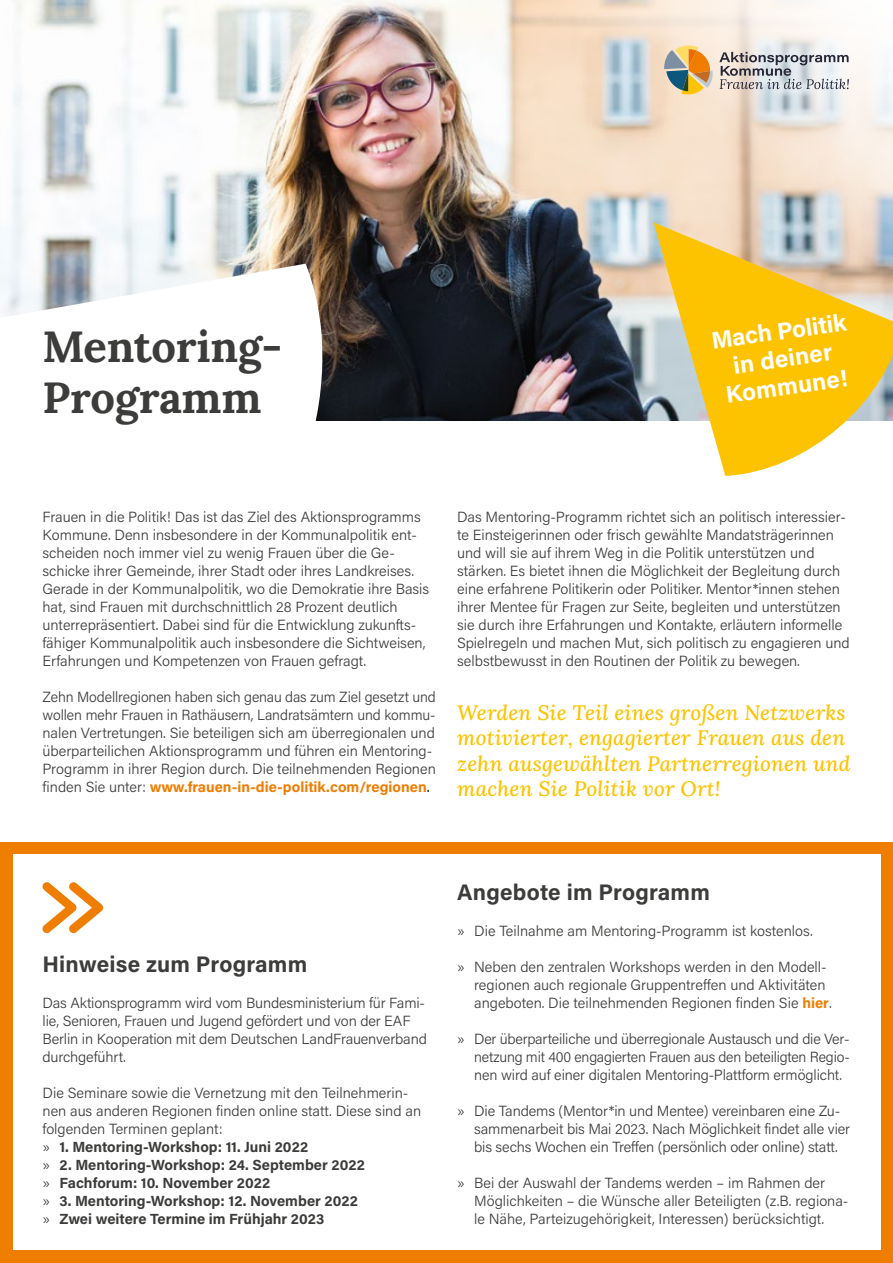
<style>
.page{position:relative;width:893px;height:1263px;background:#fff}
.page>*{position:absolute;margin:0;border:0;box-sizing:border-box;transform-origin:0 0}
.Headline_01{font:43.5px "Lora";letter-spacing:-.005em;color:#3c3c3b}
.Headline_02{font:700 24px "Acumin Pro";color:#fff}
.Headline_02-2{font:700 22.5px "Acumin Pro";letter-spacing:.01em;color:#3c3c3b}
.Headline_03{font:italic 20.85px/25.3px "Lora";letter-spacing:.01em;color:#fdc300}
.Fliesstext{font:300 14.7px/18px "Acumin Pro";color:#3c3c3b}
.t1{font:700 14.7px "Acumin Pro";color:#3c3c3b}
.s1{font-weight:700;color:#ef7d00}
.s2{font-weight:400;color:#1d1d1b}
.s3{font-weight:300}
</style>
<div class="page">
<div style="left:0;top:842px;width:893px;height:421px;background:#ef7d00"></div>
<div style="left:13px;top:855px;width:867px;height:395px;background:#fff"></div>
<img style="left:0;top:0;width:654px;height:421px">
<svg style="left:0;top:264px;width:350px;height:157px"></svg>
<img style="left:457px;top:0;width:197px;height:411px">
<svg style="left:474px;top:0;width:419px;height:395px;background:#c1b9b2"></svg>
<svg style="left:654px;top:223px;width:239px;height:253px;background:#edcc5f"></svg>
<svg style="left:42px;top:882px;width:61px;height:51px"></svg>
<svg style="left:664px;top:44px;width:49px;height:52px;background:#c8af80"></svg>
<svg style="left:719px;top:52px;width:130px;height:37px;background:#bbbbbe"></svg>
<p class="Headline_01" style="left:43px;top:314px;width:241px">Mentoring-</p>
<p class="Headline_01" style="left:43px;top:364px;width:220px">Programm</p>
<p class="Headline_02" style="left:709px;top:324px;width:137px;rotate:-8deg">Mach Politik</p>
<p class="Headline_02" style="left:731px;top:349px;width:101px;rotate:-8deg">in deiner</p>
<p class="Headline_02" style="left:723px;top:378px;width:124px;rotate:-8deg">Kommune!</p>
<p class="Fliesstext" style="left:43px;top:507px;width:388px">Frauen in die Politik! Das ist das Ziel des Aktionsprogramms Kommune. Denn insbesondere in der Kommunalpolitik ent&shy;scheiden noch immer viel zu wenig Frauen über die Ge&shy;schicke ihrer Gemeinde, ihrer Stadt oder ihres Landkreises.<br>Gerade in der Kommunalpolitik, wo die Demokratie ihre Basis hat, sind Frauen mit durchschnittlich 28 Prozent deutlich unterrepräsentiert. Dabei sind für die Entwicklung zukunfts&shy;fähiger Kommunalpolitik auch insbesondere die Sichtweisen, Erfahrungen und Kompetenzen von Frauen gefragt.</p>
<p class="Fliesstext" style="left:43px;top:687px;width:395px">Zehn Modellregionen haben sich genau das zum Ziel gesetzt und wollen mehr Frauen in Rathäusern, Landratsämtern und kommu&shy;nalen Vertretungen. Sie beteiligen sich am überregionalen und überparteilichen Aktionsprogramm und führen ein Mentoring-Programm in ihrer Region durch. Die teilnehmenden Regionen finden Sie unter: <span class="s1">www.frauen-in-die-politik.com/regionen</span><span class="s2">.</span></p>
<p class="Fliesstext" style="left:457px;top:507px;width:394px">Das Mentoring-Programm richtet sich an politisch interessier&shy;te Einsteigerinnen oder frisch gewählte Mandatsträgerinnen und will sie auf ihrem Weg in die Politik unterstützen und stärken. Es bietet ihnen die Möglichkeit der Begleitung durch eine erfahrene Politikerin oder Politiker. Mentor*innen stehen ihrer Mentee für Fragen zur Seite, begleiten und unterstützen sie durch ihre Erfahrungen und Kontakte, erläutern informelle Spielregeln und machen Mut, sich politisch zu engagieren und selbstbewusst in den Routinen der Politik zu bewegen.</p>
<p class="Headline_03" style="left:457px;top:699px;width:395px">Werden Sie Teil eines großen Netzwerks motivierter, engagierter Frauen aus den zehn ausgewählten Partnerregionen und machen Sie Politik vor Ort!</p>
<p class="Headline_02-2" style="left:43px;top:948px;width:266px">Hinweise zum Programm</p>
<p class="Fliesstext" style="left:43px;top:993px;width:386px">Das Aktionsprogramm wird vom Bundesministerium für Fami&shy;lie, Senioren, Frauen und Jugend gefördert und von der EAF Berlin in Kooperation mit dem Deutschen LandFrauenverband durchgeführt.</p>
<p class="Fliesstext" style="left:43px;top:1083px;width:380px">Die Seminare sowie die Vernetzung mit den Teilnehmerin&shy;nen aus anderen Regionen finden online statt. Diese sind an folgenden Terminen geplant:</p>
<p class="t1" style="left:43px;top:1137px;width:267px"><span class="s3">»</span> 1. Mentoring-Workshop: 11. Juni 2022</p>
<p class="t1" style="left:43px;top:1155px;width:324px"><span class="s3">»</span> 2. Mentoring-Workshop: 24. September 2022</p>
<p class="t1" style="left:43px;top:1173px;width:229px"><span class="s3">»</span> Fachforum: 10. November 2022</p>
<p class="t1" style="left:43px;top:1191px;width:317px"><span class="s3">»</span> 3. Mentoring-Workshop: 12. November 2022</p>
<p class="t1" style="left:43px;top:1209px;width:283px"><span class="s3">»</span> Zwei weitere Termine im Frühjahr 2023</p>
<p class="Headline_02-2" style="left:457px;top:876px;width:254px">Angebote im Programm</p>
<p class="Fliesstext" style="left:457px;top:921px;width:357px">» Die Teilnahme am Mentoring-Programm ist kostenlos.</p>
<p class="Fliesstext" style="left:474px;top:957px;width:359px;text-indent:-17px">» Neben den zentralen Workshops werden in den Modell&shy;regionen auch regionale Gruppentreffen und Aktivitäten angeboten. Die teilnehmenden Regionen finden Sie <span class="s1">hier</span>.</p>
<p class="Fliesstext" style="left:474px;top:1029px;width:377px;text-indent:-17px">» Der überparteiliche und überregionale Austausch und die Ver&shy;netzung mit 400 engagierten Frauen aus den beteiligten Regio&shy;nen wird auf einer digitalen Mentoring-Plattform ermöglicht.</p>
<p class="Fliesstext" style="left:474px;top:1101px;width:378px;text-indent:-17px">» Die Tandems (Mentor*in und Mentee) vereinbaren eine Zu&shy;sammenarbeit bis Mai 2023. Nach Möglichkeit findet alle vier bis sechs Wochen ein Treffen (persönlich oder online) statt.</p>
<p class="Fliesstext" style="left:474px;top:1173px;width:376px;text-indent:-17px">» Bei der Auswahl der Tandems werden – im Rahmen der<br>Möglichkeiten – die Wünsche aller Beteiligten (z.B. regiona&shy;le Nähe, Parteizugehörigkeit, Interessen) berücksichtigt.</p>
</div>
